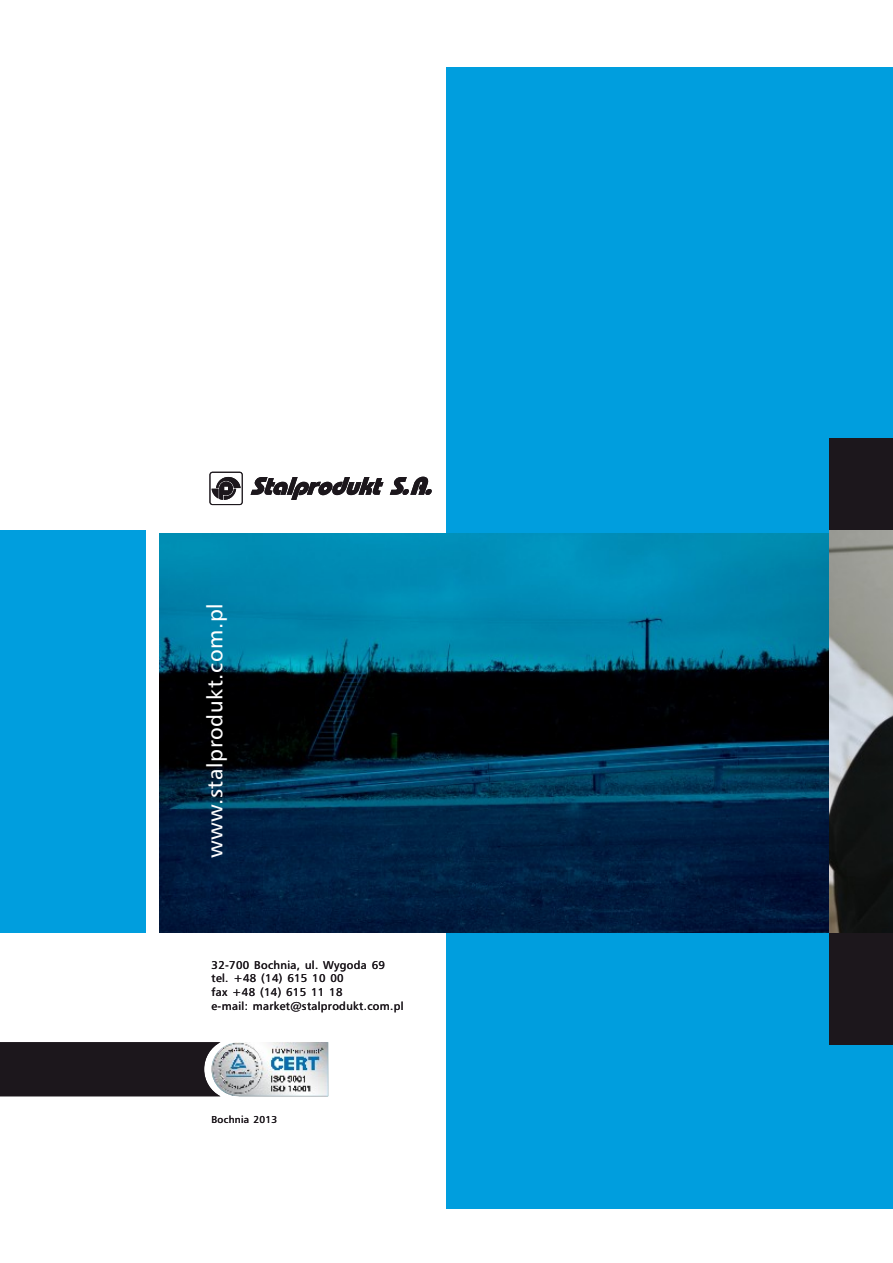
<style>
.page{position:relative;width:893px;height:1263px;background:#fff}
.page>*{position:absolute;margin:0;border:0;box-sizing:border-box;transform-origin:0 0}
.t1{font:21.6px "Humanist 777 L2 Roman B";letter-spacing:.03em;color:#fff}
.t2{font:11.25px/13.8px "Humanist 777 L2 Roman B";letter-spacing:.03em;color:#1c171c}
.t3{font:10.05px "Humanist 777 L2 Roman B";letter-spacing:.03em;color:#1c171c}
</style>
<div class="page">
<img style="left:220px;top:1042px;width:19px;height:54px">
<div style="left:447px;top:68px;width:446px;height:1141px;background:#009ede"></div>
<div style="left:829px;top:438px;width:64px;height:606px;background:#1c171c"></div>
<img style="left:160px;top:533px;width:670px;height:400px">
<div style="left:0;top:530px;width:146px;height:403px;background:#009ede"></div>
<svg style="left:251px;top:477px;width:132px;height:23px"></svg>
<svg style="left:390px;top:477px;width:42px;height:18px"></svg>
<svg style="left:209px;top:472px;width:34px;height:33px"></svg>
<div style="left:0;top:1042px;width:220px;height:54px;background:#1c171c"></div>
<img style="left:830px;top:530px;width:63px;height:403px">
<h1 class="t1" style="left:206px;top:858px;width:257px;rotate:-90deg">www.stalprodukt.com.pl</h1>
<p class="t2" style="left:212px;top:959px;width:194px">32-700 Bochnia, ul. Wygoda 69 tel. +48 (14) 615 10 00<br>fax +48 (14) 615 11 18<br>e-mail: market@stalprodukt.com.pl</p>
<p class="t3" style="left:212px;top:1115px;width:67px">Bochnia 2013</p>
</div>
